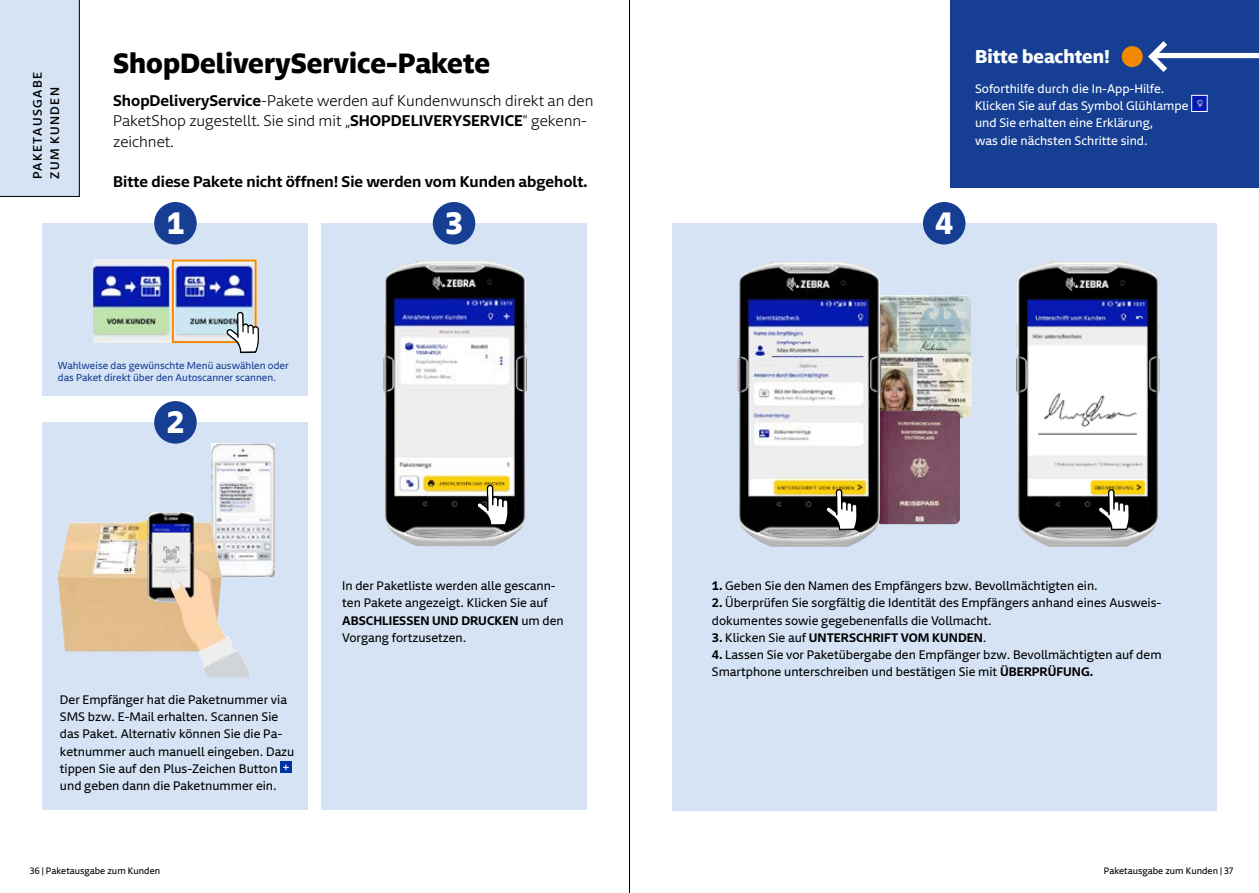
<style>
.page{position:relative;width:1259px;height:893px;background:#fff}
.page>*{position:absolute;margin:0;border:0;box-sizing:border-box;transform-origin:0 0}
.t1{font:700 30px "Newson GLSDTP";color:#fff}
.Headline_Tape_20_pt{font:700 27px "Newson GLSDTP";color:#000}
.U-bodytext_8_5pt_reg{font:700 18px "Newson GLSDTP";color:#fff}
.U-Intro-2{font:300 15px/20.2px "Newson GLSDTP";color:#000}
.U-Intro-2-2{font:600 15px "Newson GLSDTP";color:#000}
.U-bodytext_8_5pt_reg-2{font:12px/17.2px "Newson GLSDTP";color:#000}
.U-bodytext_8_5pt_reg-3{font:12px/17.2px "Newson GLSDTP";color:#fff}
.U-bodytext_8_5pt_reg-4{font:600 12px "Newson GLSDTP";color:#000}
.U-Tag{font:500 12px/17.2px "Newson GLSDTP";letter-spacing:.11em;color:#000}
.t2{font:9.75px/11.7px "Newson GLSDTP";color:#163f93}
.t3{font:9px "Newson GLSDTP";color:#000}
.s1{font-weight:600}
.s2{font-weight:400}
</style>
<div class="page">
<div style="left:43px;top:422px;width:265px;height:388px;background:#d5e3f5"></div>
<div style="left:321px;top:223px;width:266px;height:587px;background:#d5e3f5"></div>
<div style="left:154px;top:401px;width:43px;height:43px;background:#163f93;border-radius:50%"></div>
<div style="left:433px;top:202px;width:42px;height:42px;background:#163f93;border-radius:50%"></div>
<div style="left:672px;top:223px;width:544px;height:587px;background:#d5e3f5"></div>
<div style="left:923px;top:202px;width:42px;height:42px;background:#163f93;border-radius:50%"></div>
<div style="left:43px;top:223px;width:265px;height:172px;background:#d5e3f5"></div>
<div style="left:154px;top:202px;width:43px;height:42px;background:#163f93;border-radius:50%"></div>
<img style="left:93px;top:260px;width:161px;height:82px">
<div style="left:172px;top:260px;width:85px;height:83px;border:2px solid #f18900"></div>
<svg style="left:226px;top:312px;width:33px;height:41px"></svg>
<img style="left:881px;top:295px;width:89px;height:54px">
<img style="left:881px;top:349px;width:89px;height:5px">
<img style="left:881px;top:354px;width:90px;height:64px">
<img style="left:881px;top:408px;width:84px;height:10px">
<img style="left:881px;top:411px;width:79px;height:113px">
<img style="left:211px;top:444px;width:63px;height:132px">
<div style="left:280px;top:762px;width:11px;height:11px;background:#0033a1"></div>
<svg style="left:283px;top:764px;width:6px;height:6px"></svg>
<img style="left:383px;top:260px;width:144px;height:286px">
<img style="left:737px;top:261px;width:144px;height:286px">
<img style="left:1016px;top:261px;width:143px;height:286px">
<img style="left:149px;top:512px;width:44px;height:3px">
<img style="left:58px;top:515px;width:191px;height:162px">
<div style="left:0;top:0;width:80px;height:197px;background:#d5e3f5"></div>
<svg style="left:476px;top:485px;width:33px;height:41px"></svg>
<svg style="left:825px;top:489px;width:32px;height:41px"></svg>
<svg style="left:1097px;top:489px;width:33px;height:41px"></svg>
<div style="left:950px;top:0;width:309px;height:188px;background:#163f93"></div>
<div style="left:1121px;top:46px;width:21px;height:21px;background:#f18900;border-radius:50%"></div>
<svg style="left:1148px;top:41px;width:111px;height:31px"></svg>
<img style="left:1193px;top:97px;width:12px;height:13px">
<div style="left:1191px;top:95px;width:16px;height:17px;border:1px solid #fff"></div>
<hr style="left:629px;top:0;width:1px;height:893px;background:#000">
<p class="U-Tag" style="left:27px;top:179px;width:108px;rotate:-90deg">PAKETAUSGABE<br>ZUM KUNDEN</p>
<p class="Headline_Tape_20_pt" style="left:113px;top:38px;width:378px">ShopDeliveryService-Pakete</p>
<p class="U-Intro-2" style="left:113px;top:89px;width:482px"><span class="s1">ShopDeliveryService</span>-Pakete werden auf Kundenwunsch direkt an den<br>PaketShop zugestellt. Sie sind mit „<span class="s1">SHOPDELIVERYSERVICE</span>“ gekenn&shy;zeichnet.</p>
<p class="U-Intro-2-2" style="left:113px;top:168px;width:476px">Bitte diese Pakete nicht öffnen! Sie werden vom Kunden abgeholt.</p>
<p class="t1" style="left:166px;top:196px;width:19px">1</p>
<p class="t1" style="left:935px;top:196px;width:19px">4</p>
<p class="t1" style="left:445px;top:196px;width:19px">3</p>
<p class="U-bodytext_8_5pt_reg" style="left:975px;top:40px;width:136px">Bitte beachten!</p>
<p class="U-bodytext_8_5pt_reg-3" style="left:975px;top:78px;width:215px">Soforthilfe durch die In-App-Hilfe.<br>Klicken Sie auf das Symbol Glühlampe</p>
<p class="U-bodytext_8_5pt_reg-3" style="left:975px;top:113px;width:180px">und Sie erhalten eine Erklärung, was die nächsten Schritte sind.</p>
<p class="t2" style="left:58px;top:358px;width:232px">Wahlweise das gewünschte Menü auswählen oder das Paket direkt über den Autoscanner scannen.</p>
<p class="t1" style="left:166px;top:395px;width:19px">2</p>
<p class="U-bodytext_8_5pt_reg-2" style="left:60px;top:689px;width:236px">Der Empfänger hat die Paketnummer via SMS bzw. E-Mail erhalten. Scannen Sie das Paket. Alternativ können Sie die Pa&shy;ketnummer auch manuell eingeben. Dazu tippen Sie auf den Plus-Zeichen Button und geben dann die Paketnummer ein.</p>
<p class="t3" style="left:30px;top:863px;width:132px">36 | Paketausgabe zum Kunden</p>
<p class="U-bodytext_8_5pt_reg-2" style="left:342px;top:575px;width:223px">In der Paketliste werden alle gescann&shy;ten Pakete angezeigt. Klicken Sie auf <span class="s1">ABSCHLIESSEN UND DRUCKEN</span> um den Vorgang fortzusetzen.</p>
<p class="U-bodytext_8_5pt_reg-2" style="left:712px;top:575px;width:387px"><span class="s1">1.</span> Geben Sie den Namen des Empfängers bzw. Bevollmächtigten ein.</p>
<p class="U-bodytext_8_5pt_reg-2" style="left:712px;top:593px;width:450px"><span class="s1">2.</span> Überprüfen Sie sorgfältig die Identität des Empfängers anhand eines Ausweis&shy;dokumentes sowie gegebenenfalls die Vollmacht.</p>
<p class="U-bodytext_8_5pt_reg-4" style="left:712px;top:626px;width:276px">3. <span class="s2">Klicken Sie auf</span> UNTERSCHRIFT VOM KUNDEN<span class="s2">.</span></p>
<p class="U-bodytext_8_5pt_reg-2" style="left:712px;top:644px;width:451px"><span class="s1">4.</span> Lassen Sie vor Paketübergabe den Empfänger bzw. Bevollmächtigten auf dem<br>Smartphone unterschreiben und bestätigen Sie mit <span class="s1">ÜBERPRÜFUNG.</span></p>
<p class="t3" style="left:1103px;top:863px;width:131px">Paketausgabe zum Kunden | 37</p>
</div>
